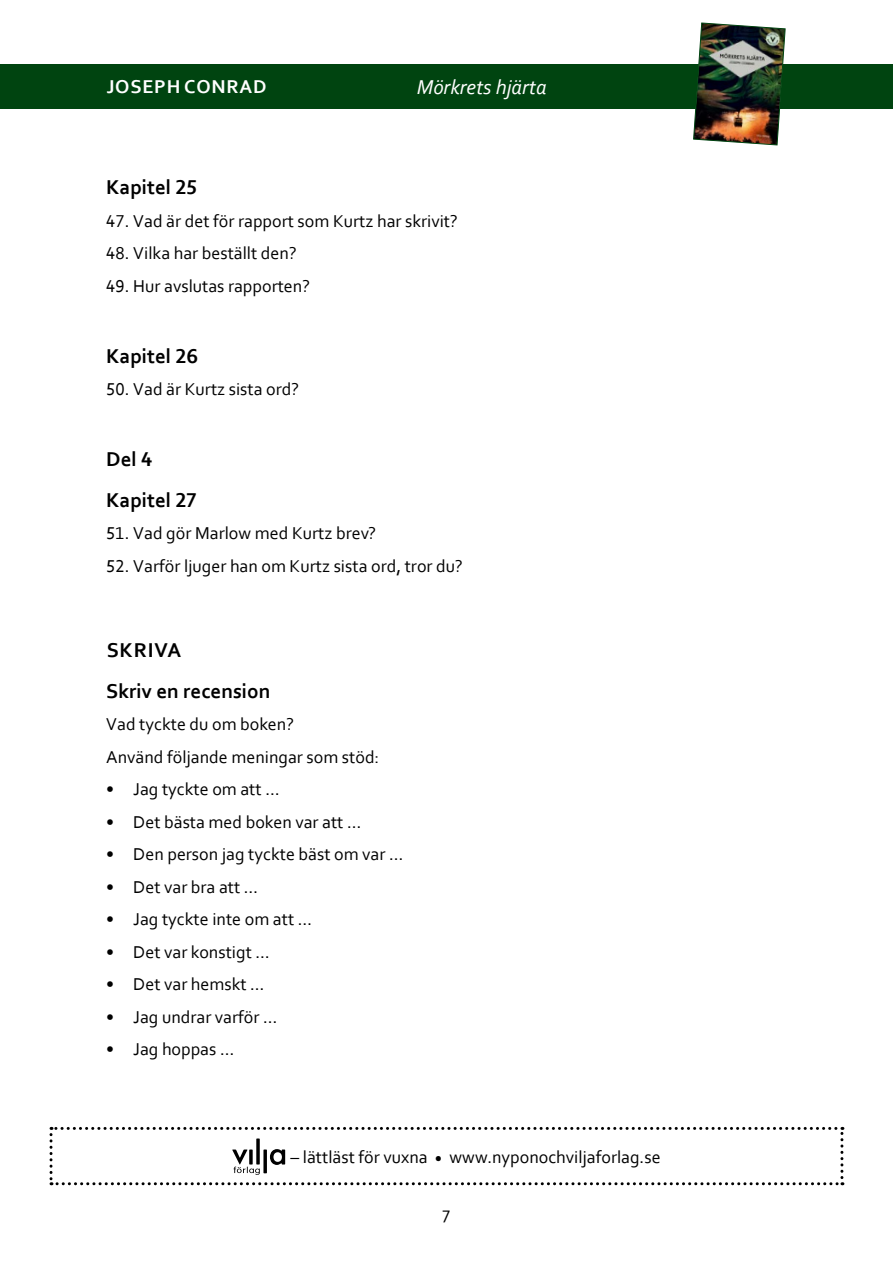
<style>
.page{position:relative;width:893px;height:1263px;background:#fff}
.page>*{position:absolute;margin:0;border:0;box-sizing:border-box;transform-origin:0 0}
.t1{font:700 21px/41px "Corbel";color:#000}
.t2{font:italic 21px "Corbel";color:#fff}
.t3{font:700 19.5px "Corbel";letter-spacing:.04em;color:#fff}
.t4{font:18px/32.5px "Corbel";color:#000}
</style>
<div class="page">
<div style="left:0;top:64px;width:893px;height:44px;background:#004410"></div>
<img style="left:693px;top:23px;width:92px;height:122px">
<svg style="left:50px;top:1127px;width:793px;height:58px"></svg>
<p class="t3" style="left:107px;top:75px;width:161px">JOSEPH CONRAD</p>
<p class="t2" style="left:417px;top:74px;width:131px">Mörkrets hjärta</p>
<p class="t1" style="left:106px;top:166px;width:92px">Kapitel 25</p>
<p class="t4" style="left:106px;top:204px;width:353px">47. Vad är det för rapport som Kurtz har skrivit?</p>
<p class="t4" style="left:106px;top:237px;width:192px">48. Vilka har beställt den?</p>
<p class="t4" style="left:106px;top:269px;width:205px">49. Hur avslutas rapporten?</p>
<p class="t1" style="left:106px;top:335px;width:93px">Kapitel 26</p>
<p class="t4" style="left:106px;top:372px;width:194px">50. Vad är Kurtz sista ord?</p>
<p class="t1" style="left:106px;top:438px;width:92px">Del 4<br>Kapitel 27</p>
<p class="t4" style="left:106px;top:517px;width:271px">51. Vad gör Marlow med Kurtz brev?</p>
<p class="t4" style="left:106px;top:549px;width:358px">52. Varför ljuger han om Kurtz sista ord, tror du?</p>
<p class="t1" style="left:106px;top:629px;width:166px">SKRIVA<br>Skriv en recension</p>
<p class="t4" style="left:106px;top:707px;width:275px">Vad tyckte du om boken?<br>Använd följande meningar som stöd:</p>
<p class="t4" style="left:106px;top:772px;width:175px">• Jag tyckte om att …</p>
<p class="t4" style="left:106px;top:805px;width:257px">• Det bästa med boken var att …</p>
<p class="t4" style="left:106px;top:837px;width:298px">• Den person jag tyckte bäst om var …</p>
<p class="t4" style="left:106px;top:870px;width:153px">• Det var bra att …</p>
<p class="t4" style="left:106px;top:902px;width:207px">• Jag tyckte inte om att …</p>
<p class="t4" style="left:106px;top:935px;width:165px">• Det var konstigt …</p>
<p class="t4" style="left:106px;top:967px;width:160px">• Det var hemskt …</p>
<p class="t4" style="left:106px;top:1000px;width:173px">• Jag undrar varför …</p>
<p class="t4" style="left:106px;top:1032px;width:129px">• Jag hoppas …</p>
<p class="t4" style="left:291px;top:1140px;width:372px">– lättläst för vuxna <sub>•</sub> www.nyponochviljaforlag.se</p>
<p class="t4" style="left:443px;top:1196px;width:9px">7</p>
</div>
